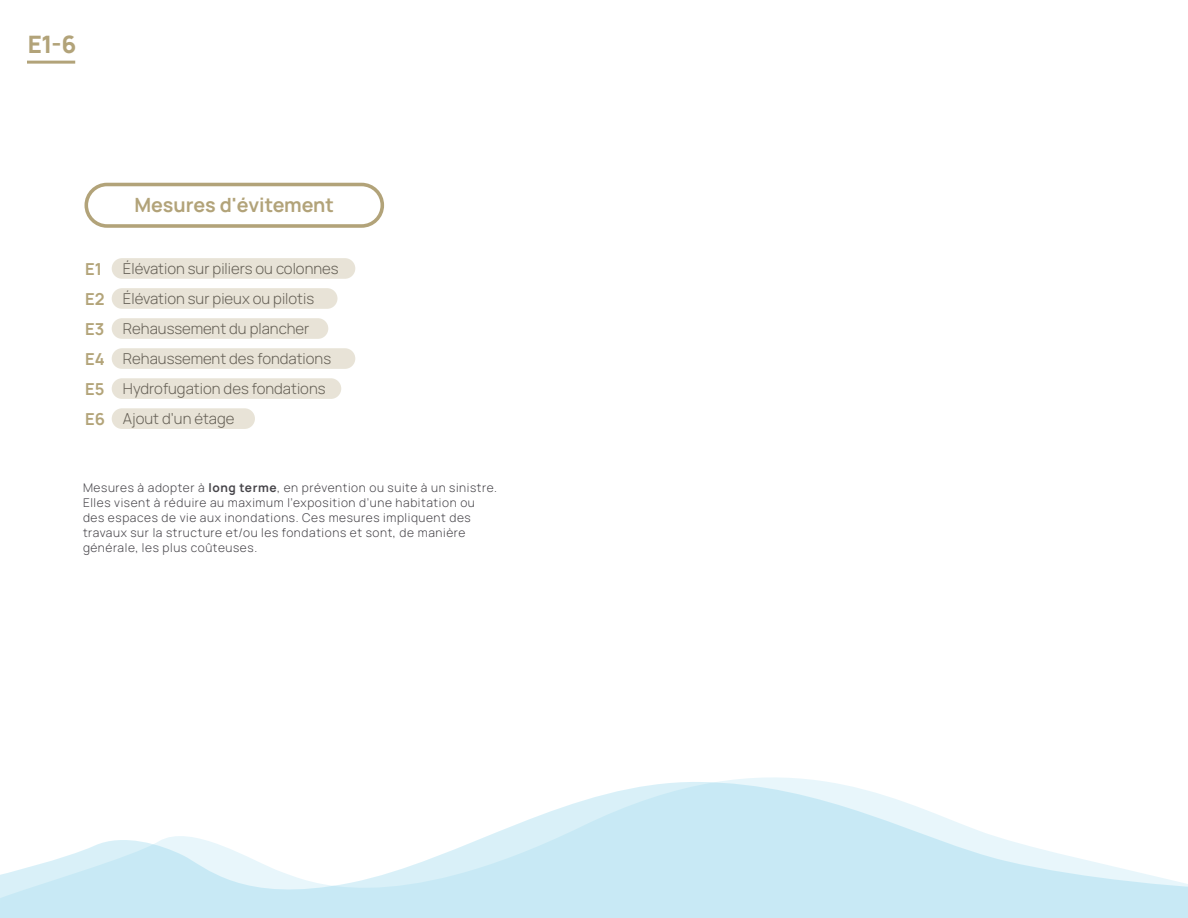
<style>
.page{position:relative;width:1188px;height:918px;background:#fff}
.page>*{position:absolute;margin:0;border:0;box-sizing:border-box;transform-origin:0 0}
.t1{font:200 24px "Manrope";color:#b2a379}
.t2{font:200 19.65px "Manrope";color:#b2a379}
.t3{font:200 16.5px/30px "Manrope";color:#b3a479}
.t4{font:200 15px/30px "Manrope";color:#47454a}
.t5{font:200 12px/15px "Manrope";letter-spacing:.05em;color:#47454a}
</style>
<div class="page">
<svg style="left:0;top:777px;width:1188px;height:141px"></svg>
<div style="left:112px;top:258px;width:243px;height:21px;background:#e8e3d7;border-radius:10px"></div>
<div style="left:112px;top:288px;width:226px;height:21px;background:#e8e3d7;border-radius:10px"></div>
<div style="left:112px;top:318px;width:216px;height:21px;background:#e8e3d7;border-radius:10px"></div>
<div style="left:112px;top:348px;width:243px;height:21px;background:#e8e3d7;border-radius:10px"></div>
<div style="left:112px;top:378px;width:229px;height:21px;background:#e8e3d7;border-radius:10px"></div>
<div style="left:112px;top:408px;width:143px;height:21px;background:#e8e3d7;border-radius:10px"></div>
<hr style="left:27px;top:61px;width:48px;height:3px;background:#b2a379">
<div style="left:85px;top:183px;width:299px;height:45px;border:4px solid #b2a379;border-radius:21px"></div>
<h1 class="t1" style="left:28px;top:27px;width:50px">E1-6</h1>
<h2 class="t2" style="left:134px;top:191px;width:201px">Mesures d'évitement</h2>
<h3 class="t3" style="left:85px;top:253px;width:21px">E1<br>E2<br>E3<br>E4<br>E5<br>E6</h3>
<p class="t4" style="left:123px;top:253px;width:217px">Élévation sur piliers ou colonnes<br>Élévation sur pieux ou pilotis<br>Rehaussement du plancher<br>Rehaussement des fondations<br>Hydrofugation des fondations<br>Ajout d’un étage</p>
<p class="t5" style="left:83px;top:480px;width:416px">Mesures à adopter à long terme, en prévention ou suite à un sinistre.<br>Elles visent à réduire au maximum l’exposition d’une habitation ou des espaces de vie aux inondations. Ces mesures impliquent des travaux sur la structure et/ou les fondations et sont, de manière générale, les plus coûteuses.</p>
</div>
